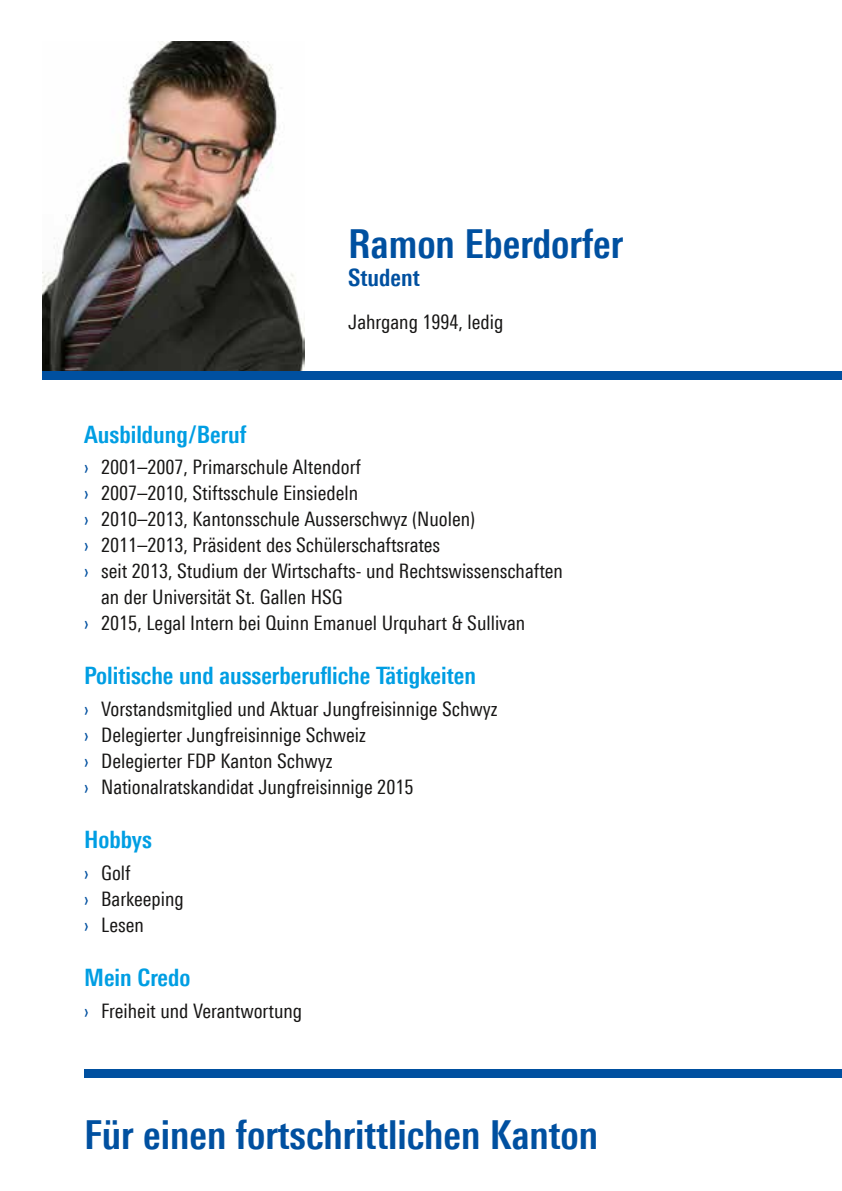
<style>
.page{position:relative;width:842px;height:1191px;background:#fff}
.page>*{position:absolute;margin:0;border:0;box-sizing:border-box;transform-origin:0 0}
.t1{font:700 40px "Linotype Univers 620 Cn";color:#0050a0}
.t2{font:700 24px "Linotype Univers 620 Cn";color:#009ee3}
.t3{font:700 24px "Linotype Univers 620 Cn";color:#0050a0}
.t4{font:20px/26px "Linotype Univers 420 Cn";color:#181716}
.s1{color:#0050a0}
</style>
<div class="page">
<img style="left:42px;top:42px;width:262px;height:329px">
<div style="left:84px;top:1069px;width:758px;height:9px;background:#0050a0"></div>
<div style="left:42px;top:371px;width:800px;height:9px;background:#0050a0"></div>
<h1 class="t1" style="left:348px;top:220px;width:276px">Ramon Eberdorfer</h1>
<p class="t3" style="left:348px;top:264px;width:73px">Student</p>
<p class="t4" style="left:348px;top:309px;width:157px">Jahrgang 1994, ledig</p>
<p class="t2" style="left:84px;top:420px;width:164px">Ausbildung/Beruf</p>
<p class="t4" style="left:84px;top:454px;width:278px"><span class="s1">›</span> 2001–2007, Primarschule Altendorf</p>
<p class="t4" style="left:84px;top:480px;width:275px"><span class="s1">›</span> 2007–2010, Stiftsschule Einsiedeln</p>
<p class="t4" style="left:84px;top:506px;width:392px"><span class="s1">›</span> 2010–2013, Kantonsschule Ausserschwyz (Nuolen)</p>
<p class="t4" style="left:84px;top:532px;width:358px"><span class="s1">›</span> 2011–2013, Präsident des Schülerschaftsrates</p>
<p class="t4" style="left:84px;top:558px;width:480px"><span class="s1">›</span> seit 2013, Studium der Wirtschafts- und Rechtswissenschaften</p>
<p class="t4" style="left:101px;top:584px;width:243px">an der Universität St. Gallen HSG</p>
<p class="t4" style="left:84px;top:610px;width:443px"><span class="s1">›</span> 2015, Legal Intern bei Quinn Emanuel Urquhart &amp; Sullivan</p>
<p class="t2" style="left:84px;top:661px;width:393px">Politische und ausserberufliche Tätigkeiten</p>
<p class="t4" style="left:84px;top:696px;width:415px"><span class="s1">›</span> Vorstandsmitglied und Aktuar Jungfreisinnige Schwyz <span class="s1">›</span> Delegierter Jungfreisinnige Schweiz<br><span class="s1">›</span> Delegierter FDP Kanton Schwyz<br><span class="s1">›</span> Nationalratskandidat Jungfreisinnige 2015</p>
<p class="t2" style="left:84px;top:825px;width:69px">Hobbys</p>
<p class="t4" style="left:84px;top:859px;width:101px"><span class="s1">›</span> Golf<br><span class="s1">›</span> Barkeeping <span class="s1">›</span> Lesen</p>
<p class="t2" style="left:84px;top:963px;width:108px">Mein Credo</p>
<p class="t4" style="left:84px;top:997px;width:219px"><span class="s1">›</span> Freiheit und Verantwortung</p>
<h1 class="t1" style="left:84px;top:1111px;width:516px">Für einen fortschrittlichen Kanton</h1>
</div>
